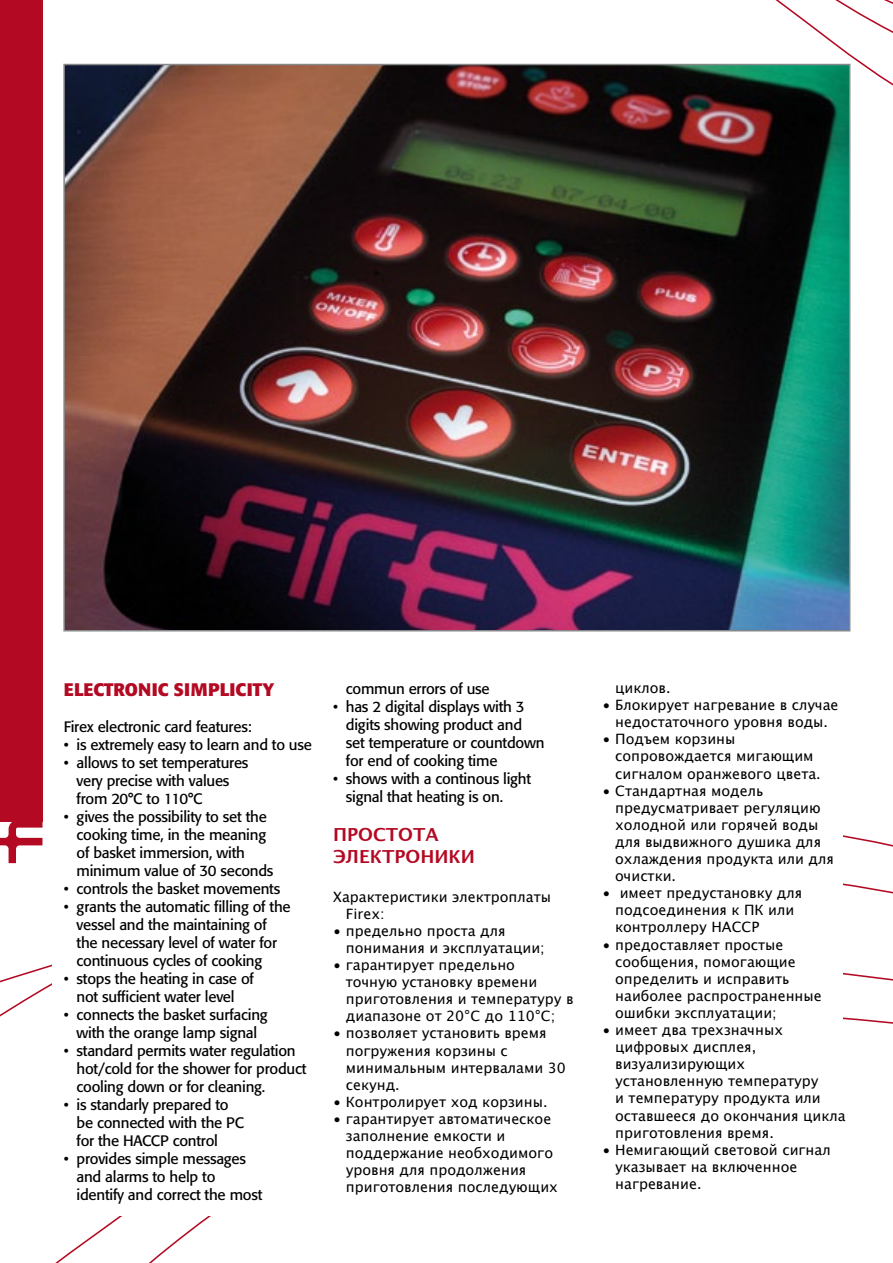
<style>
.page{position:relative;width:893px;height:1263px;background:#fff}
.page>*{position:absolute;margin:0;border:0;box-sizing:border-box;transform-origin:0 0}
.t1{font:700 18px "Formata";letter-spacing:.01em;color:#b40923}
.t2{font:700 18px/21.6px "Lucida Grande";color:#b40923}
.t3{font:15px/18px "Formata";letter-spacing:-.015em;color:#000}
.t4{font:14.25px/17.1px "Lucida Grande";color:#000}
</style>
<div class="page">
<div style="left:0;top:0;width:42px;height:821px;background:#b40923"></div>
<svg style="left:0;top:820px;width:43px;height:43px"></svg>
<svg style="left:179px;top:0;width:714px;height:632px"></svg>
<img style="left:66px;top:67px;width:781px;height:561px">
<p class="t1" style="left:64px;top:678px;width:212px">ELECTRONIC SIMPLICITY</p>
<p class="t3" style="left:64px;top:718px;width:189px">Firex electronic card features:</p>
<p class="t3" style="left:64px;top:736px;width:250px">• is extremely easy to learn and to use</p>
<p class="t3" style="left:77px;top:754px;width:173px;text-indent:-13px">• allows to set temperatures very precise with values from 20°C to 110°C</p>
<p class="t3" style="left:77px;top:808px;width:198px;text-indent:-13px">• gives the possibility to set the cooking time, in the meaning of basket immersion, with minimum value of 30 seconds</p>
<p class="t3" style="left:64px;top:880px;width:218px">• controls the basket movements</p>
<p class="t3" style="left:77px;top:898px;width:216px;text-indent:-13px">• grants the automatic filling of the vessel and the maintaining of the necessary level of water for continuous cycles of cooking</p>
<p class="t3" style="left:64px;top:970px;width:192px;text-align:center">• stops the heating in case of not sufficient water level</p>
<p class="t3" style="left:64px;top:1006px;width:205px;text-align:center">• connects the basket surfacing with the orange lamp signal</p>
<p class="t3" style="left:77px;top:1042px;width:231px;text-indent:-13px">• standard permits water regulation hot/cold for the shower for product cooling down or for cleaning.</p>
<p class="t3" style="left:77px;top:1096px;width:153px;text-align:justify;text-indent:-13px">• is standarly prepared to be connected with the PC for the HACCP</p>
<p class="t3" style="left:173px;top:1132px;width:47px">control</p>
<p class="t3" style="left:77px;top:1150px;width:187px;text-indent:-13px">• provides simple messages and alarms to help to identify and correct the most</p>
<p class="t3" style="left:346px;top:679px;width:145px">commun errors of use</p>
<p class="t3" style="left:346px;top:697px;width:200px;text-indent:-13px">• has 2 digital displays with 3 digits showing product and set temperature or countdown for end of cooking time</p>
<p class="t3" style="left:346px;top:769px;width:187px;text-indent:-13px">• shows with a continous light signal that heating is on.</p>
<p class="t2" style="left:333px;top:824px;width:143px">ПРОСТОТА<br>ЭЛЕКТРОНИКИ</p>
<p class="t4" style="left:346px;top:888px;width:207px;text-indent:-13px">Характеристики электроплаты<br>Firex:</p>
<p class="t4" style="left:346px;top:922px;width:200px;text-indent:-13px">• предельно проста для понимания и эксплуатации;</p>
<p class="t4" style="left:346px;top:956px;width:229px;text-indent:-13px">• гарантирует предельно<br>точную установку времени приготовления и температуру в диапазоне от 20°C до 110°C;</p>
<p class="t4" style="left:346px;top:1025px;width:222px;text-indent:-13px">• позволяет установить время погружения корзины с минимальным интервалами 30 секунд.</p>
<p class="t4" style="left:333px;top:1093px;width:216px">• Контролирует ход корзины.</p>
<p class="t4" style="left:346px;top:1110px;width:214px;text-indent:-13px">• гарантирует автоматическое заполнение емкости и поддержание необходимого уровня для продолжения приготовления последующих</p>
<p class="t4" style="left:615px;top:679px;width:57px">циклов.</p>
<p class="t4" style="left:602px;top:697px;width:238px;text-align:center">• Блокирует нагревание в случае недостаточного уровня воды.</p>
<p class="t4" style="left:615px;top:731px;width:207px;text-indent:-13px">• Подъем корзины сопровождается мигающим сигналом оранжевого цвета.</p>
<p class="t4" style="left:615px;top:782px;width:220px;text-indent:-13px">• Стандартная модель предусматривает регуляцию холодной или горячей воды для выдвижного душика для охлаждения продукта или для очистки.</p>
<p class="t4" style="left:615px;top:885px;width:189px;text-indent:-13px">• имеет предустановку для подсоединения к ПК или контроллеру HACCP</p>
<p class="t4" style="left:615px;top:936px;width:208px;text-indent:-13px">• предоставляет простые сообщения, помогающие определить и исправить наиболее распространенные ошибки эксплуатации;</p>
<p class="t4" style="left:615px;top:1021px;width:232px;text-indent:-13px">• имеет два трехзначных цифровых дисплея, визуализирующих установленную температуру<br>и температуру продукта или оставшееся до окончания цикла приготовления время.</p>
<p class="t4" style="left:615px;top:1141px;width:217px;text-indent:-13px">• Немигающий световой сигнал указывает на включенное нагревание.</p>
</div>
